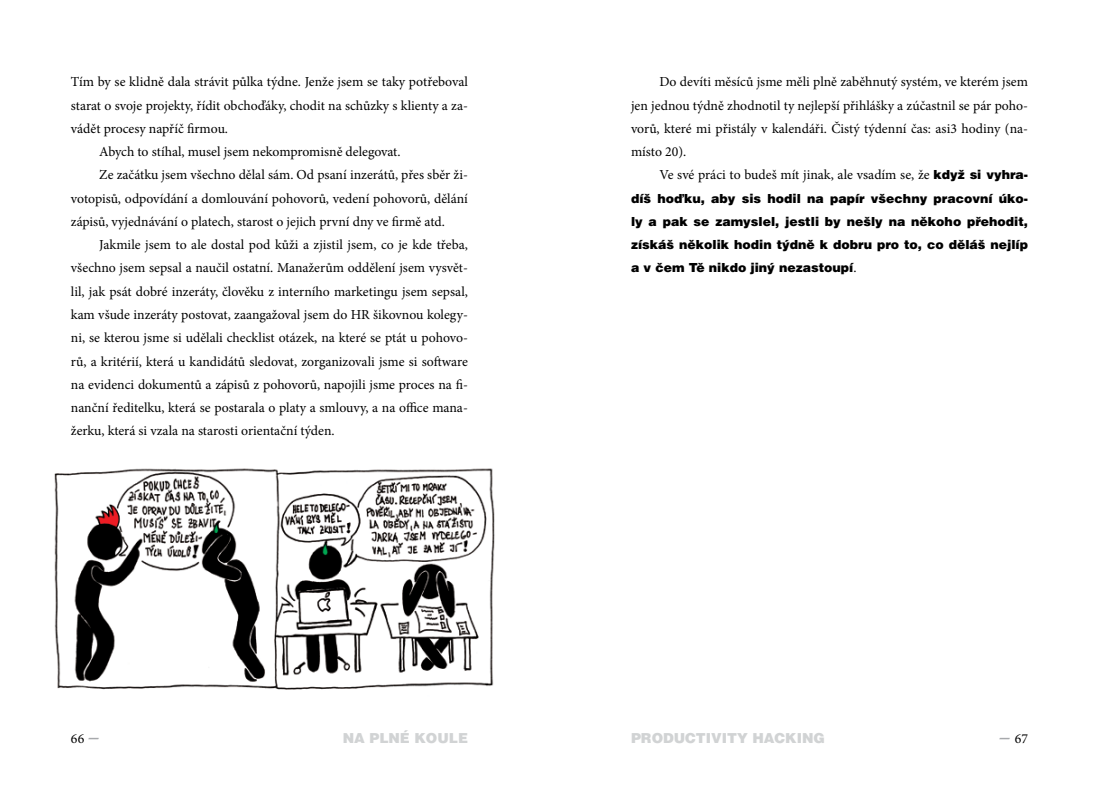
<style>
.page{position:relative;width:1099px;height:798px;background:#fff}
.page>*{position:absolute;margin:0;border:0;box-sizing:border-box;transform-origin:0 0}
.t1{font:13.75px/23.2px "Minion Pro";color:#000;text-align:justify}
.t2{font:900 13.75px "Switzerland";letter-spacing:.11em;color:#d1d3d4}
.t3{font:900 12.5px/23.2px "Switzerland";color:#000;text-align:justify}
.s1{font-family:"Switzerland";font-weight:900;font-size:12.5px}
.s2{font-family:"Minion Pro";font-weight:400;font-size:13.75px}
.s3{font-family:"Moulin AM";color:#a7a9ac}
</style>
<div class="page">
<img style="left:54px;top:468px;width:441px;height:222px">
<p class="t1" style="left:71px;top:70px;width:398px">Tím by se klidně dala strávit půlka týdne. Jenže jsem se taky potřeboval</p>
<p class="t1" style="left:71px;top:93px;width:398px">starat o svoje projekty, řídit obchoďáky, chodit na schůzky s klienty a za-</p>
<p class="t1" style="left:71px;top:117px;width:159px">vádět procesy napříč firmou.</p>
<p class="t1" style="left:99px;top:140px;width:303px">Abych to stíhal, musel jsem nekompromisně delegovat.</p>
<p class="t1" style="left:99px;top:163px;width:370px">Ze začátku jsem všechno dělal sám. Od psaní inzerátů, přes sběr ži-</p>
<p class="t1" style="left:71px;top:186px;width:398px">votopisů, odpovídání a domlouvání pohovorů, vedení pohovorů, dělání</p>
<p class="t1" style="left:71px;top:210px;width:375px">zápisů, vyjednávání o platech, starost o jejich první dny ve firmě atd.</p>
<p class="t1" style="left:99px;top:233px;width:370px">Jakmile jsem to ale dostal pod kůži a zjistil jsem, co je kde třeba,</p>
<p class="t1" style="left:71px;top:256px;width:398px">všechno jsem sepsal a naučil ostatní. Manažerům oddělení jsem vysvět-</p>
<p class="t1" style="left:71px;top:280px;width:398px">lil, jak psát dobré inzeráty, člověku z interního marketingu jsem sepsal,</p>
<p class="t1" style="left:71px;top:303px;width:398px">kam všude inzeráty postovat, zaangažoval jsem do HR šikovnou kolegy-</p>
<p class="t1" style="left:71px;top:326px;width:398px">ni, se kterou jsme si udělali checklist otázek, na které se ptát u pohovo-</p>
<p class="t1" style="left:71px;top:349px;width:398px">rů, a kritérií, která u kandidátů sledovat, zorganizovali jsme si software</p>
<p class="t1" style="left:71px;top:373px;width:398px">na evidenci dokumentů a zápisů z pohovorů, napojili jsme proces na fi-</p>
<p class="t1" style="left:71px;top:396px;width:398px">nanční ředitelku, která se postarala o platy a smlouvy, a na office mana-</p>
<p class="t1" style="left:71px;top:419px;width:265px">žerku, která si vzala na starosti orientační týden.</p>
<p class="t1" style="left:631px;top:70px;width:398px;text-indent:28px">Do devíti měsíců jsme měli plně zaběhnutý systém, ve kterém jsem jen jednou týdně zhodnotil ty nejlepší přihlášky a zúčastnil se pár poho&shy;vorů, které mi přistály v kalendáři. Čistý týdenní čas: asi3 hodiny (na&shy;místo 20).</p>
<p class="t1" style="left:659px;top:163px;width:370px">Ve své práci to budeš mít jinak, ale vsadím se, že <span class="s1">když si vyhra-</span></p>
<p class="t3" style="left:631px;top:187px;width:398px">díš hoďku, aby sis hodil na papír všechny pracovní úko&shy;ly a pak se zamyslel, jestli by nešly na někoho přehodit, získáš několik hodin týdně k dobru pro to, co děláš nejlíp a v čem Tě nikdo jiný nezastoupí<span class="s2">.</span></p>
<p class="t1" style="left:71px;top:726px;width:31px">66 <span class="s3">—</span></p>
<p class="t2" style="left:343px;top:729px;width:127px">Na pln é koule</p>
<p class="t2" style="left:631px;top:729px;width:195px">Productivity Hacking</p>
<p class="t1" style="left:998px;top:726px;width:31px"><span class="s3">—</span> 67</p>
</div>
